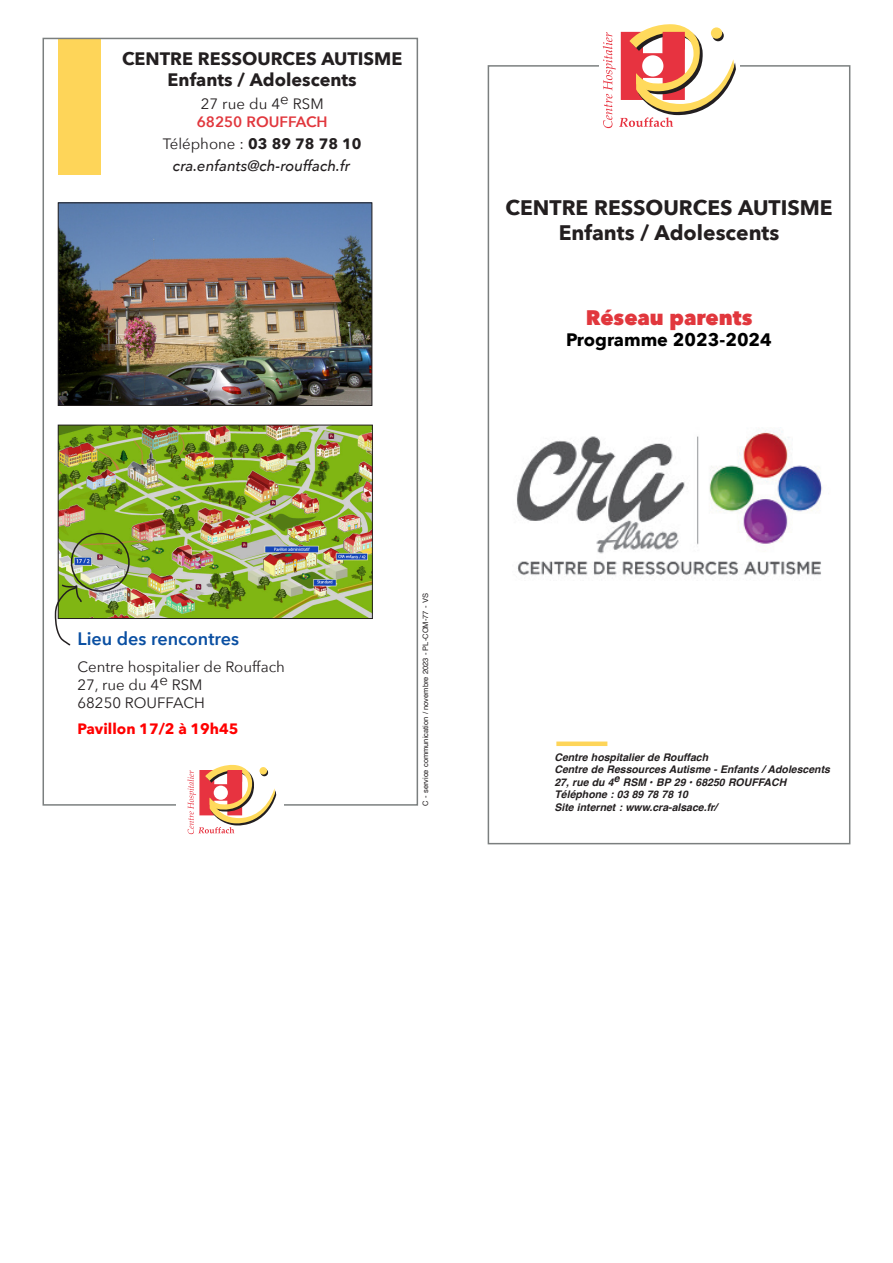
<style>
.page{position:relative;width:893px;height:1263px;background:#fff}
.page>*{position:absolute;margin:0;border:0;box-sizing:border-box;transform-origin:0 0}
.Normal_e{font:700 21px "Avenir Next";color:#231f20}
.Normal_e-2{font:800 21px "Avenir Next";color:#e1373d}
.Normal_e-3{font:700 18px "Avenir Next";color:#231f20}
.Normal_e-4{font:700 18px "Avenir Next";color:#000}
.t1{font:600 18px "Avenir Next";color:#0a4fa2}
.Normal_e-5{font:15px "Avenir Next";color:#231f20}
.Normal_e-6{font:italic 500 15px "Avenir Next";color:#231f20}
.t2{font:700 15px "Avenir Next";color:#f00}
.Normal_e-7{font:600 15px "Avenir Next";color:#e1373d}
.Normal_e-8{font:italic 700 10.5px "Helvetica";color:#231f20}
.Normal_e-9{font:7.5px "Helvetica";color:#231f20}
.s1{font-weight:700}
</style>
<div class="page">
<div style="left:58px;top:38px;width:42px;height:136px;background:#fed559"></div>
<div style="left:488px;top:65px;width:362px;height:779px;border:2px solid #7b7f7f"></div>
<div style="left:599px;top:20px;width:140px;height:112px;background:#fff"></div>
<svg style="left:603px;top:24px;width:133px;height:104px"></svg>
<div style="left:556px;top:741px;width:51px;height:5px;background:#fed559"></div>
<div style="left:43px;top:38px;width:375px;height:768px;border:2px solid #7b7f7f"></div>
<div style="left:177px;top:765px;width:107px;height:74px;background:#fff"></div>
<svg style="left:187px;top:765px;width:89px;height:69px"></svg>
<img style="left:60px;top:204px;width:310px;height:200px">
<div style="left:58px;top:202px;width:314px;height:204px;border:1px solid #231f20"></div>
<img style="left:60px;top:427px;width:311px;height:190px">
<div style="left:58px;top:425px;width:315px;height:194px;border:1px solid #231f20"></div>
<img style="left:516px;top:430px;width:306px;height:146px">
<div style="left:71px;top:533px;width:59px;height:59px;border:2px solid #231f20;border-radius:50%"></div>
<svg style="left:54px;top:570px;width:29px;height:76px"></svg>
<p class="Normal_e-3" style="left:122px;top:43px;width:282px">CENTRE RESSOURCES AUTISME</p>
<p class="Normal_e-3" style="left:168px;top:64px;width:191px">Enfants / Adolescents</p>
<p class="Normal_e-5" style="left:201px;top:91px;width:124px">27 rue du 4e RSM</p>
<p class="Normal_e-7" style="left:197px;top:108px;width:132px">68250 ROUFFACH</p>
<p class="Normal_e-5" style="left:163px;top:131px;width:200px">Téléphone : <span class="s1">03 89 78 78 10</span></p>
<p class="Normal_e-6" style="left:173px;top:153px;width:178px">cra.enfants@ch-rouffach.fr</p>
<p class="Normal_e" style="left:505px;top:189px;width:329px">CENTRE RESSOURCES AUTISME</p>
<p class="Normal_e" style="left:559px;top:214px;width:222px">Enfants / Adolescents</p>
<p class="Normal_e-2" style="left:586px;top:304px;width:168px">Réseau parents</p>
<p class="Normal_e-4" style="left:566px;top:324px;width:207px">Programme 2023-2024</p>
<p class="t1" style="left:78px;top:623px;width:163px">Lieu des rencontres</p>
<p class="Normal_e-5" style="left:78px;top:654px;width:209px">Centre hospitalier de Rouffach</p>
<p class="Normal_e-5" style="left:78px;top:672px;width:126px">27, rue du 4e RSM</p>
<p class="Normal_e-5" style="left:78px;top:690px;width:129px">68250 ROUFFACH</p>
<p class="t2" style="left:78px;top:716px;width:163px">Pavillon 17/2 à 19h45</p>
<p class="Normal_e-9" style="left:420px;top:806px;width:214px;rotate:-90deg">C - service communication / novembre 2023 - PL-COM-77 - VS</p>
<p class="Normal_e-8" style="left:554px;top:750px;width:155px">Centre hospitalier de Rouffach</p>
<p class="Normal_e-8" style="left:554px;top:763px;width:277px">Centre de Ressources Autisme - Enfants / Adolescents</p>
<p class="Normal_e-8" style="left:554px;top:776px;width:233px">27, rue du 4e RSM • BP 29 • 68250 ROUFFACH</p>
<p class="Normal_e-8" style="left:554px;top:788px;width:135px">Téléphone : 03 89 78 78 10</p>
<p class="Normal_e-8" style="left:554px;top:801px;width:164px">Site internet : www.cra-alsace.fr/</p>
</div>
